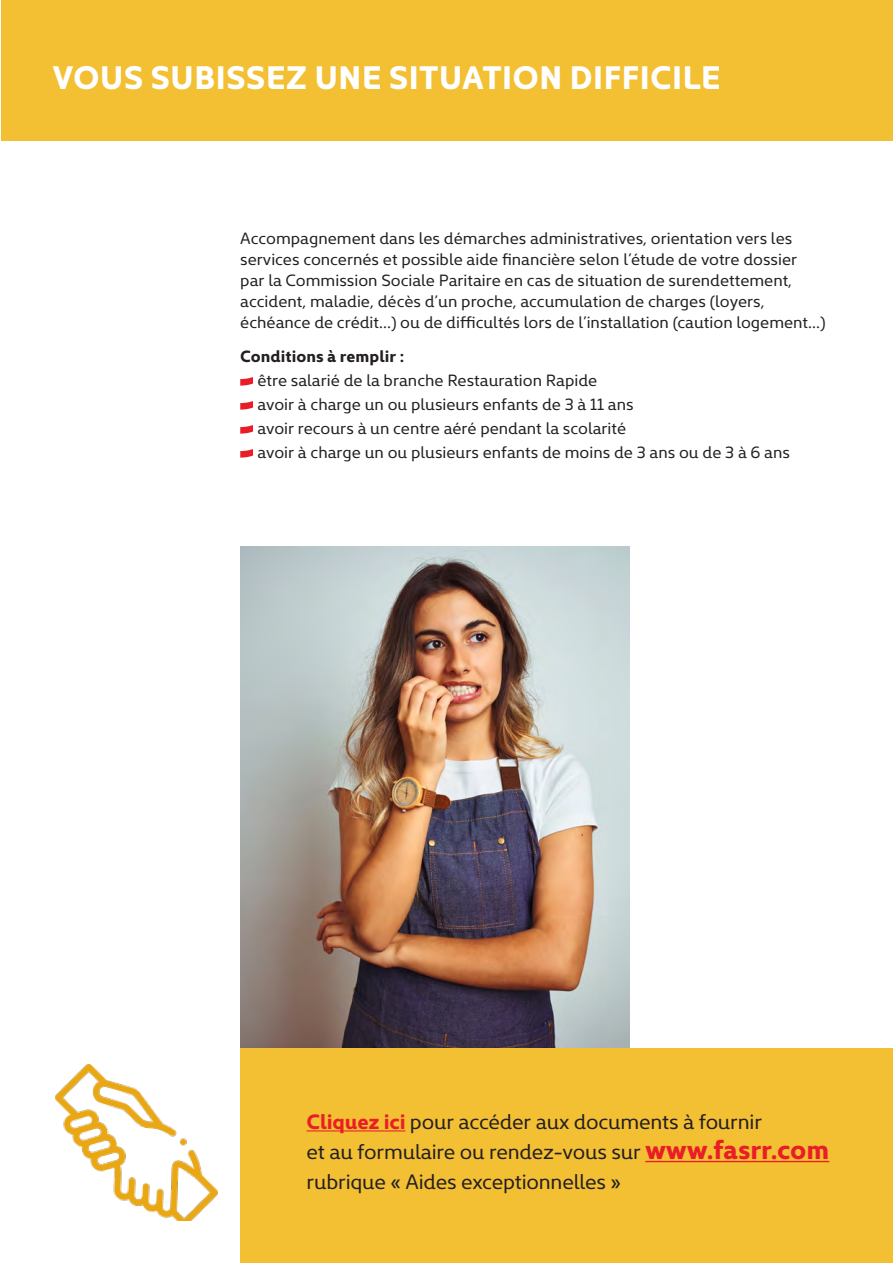
<style>
.page{position:relative;width:893px;height:1263px;background:#fff}
.page>*{position:absolute;margin:0;border:0;box-sizing:border-box;transform-origin:0 0}
.t1{font:700 33px "Kyrial Display Pro";color:#fff}
.t2{font:21px/30px "Kyrial Display Pro";letter-spacing:-.01em;color:#231f20}
.t3{font:16.5px/21px "Kyrial Display Pro";color:#231f20}
.t4{font:700 16.5px "Kyrial Display Pro";color:#231f20}
.s1{font-weight:700;color:#ea1d27}
.s2{font-weight:700;font-size:27px;color:#ea1d27}
</style>
<div class="page">
<img style="left:240px;top:546px;width:389px;height:503px">
<div style="left:1px;top:0;width:892px;height:140px;background:#f3bf33"></div>
<svg style="left:240px;top:377px;width:13px;height:9px"></svg>
<svg style="left:240px;top:401px;width:13px;height:9px"></svg>
<svg style="left:240px;top:425px;width:13px;height:9px"></svg>
<svg style="left:240px;top:449px;width:13px;height:9px"></svg>
<img style="left:56px;top:1064px;width:161px;height:156px">
<div style="left:240px;top:1049px;width:653px;height:214px;background:#f3bf33"></div>
<hr style="left:306px;top:1130px;width:99px;height:1px;background:#ea1d27">
<hr style="left:645px;top:1161px;width:184px;height:1px;background:#ea1d27">
<p class="t1" style="left:53px;top:53px;width:670px">VOUS SUBISSEZ UNE SITUATION DIFFICILE</p>
<p class="t3" style="left:240px;top:227px;width:587px">Accompagnement dans les démarches administratives, orientation vers les services concernés et possible aide financière selon l’étude de votre dossier par la Commission Sociale Paritaire en cas de situation de surendettement, accident, maladie, décès d’un proche, accumulation de charges (loyers, échéance de crédit…) ou de difficultés lors de l’installation (caution logement…)</p>
<p class="t4" style="left:240px;top:344px;width:165px">Conditions à remplir :</p>
<p class="t3" style="left:257px;top:368px;width:341px">être salarié de la branche Restauration Rapide</p>
<p class="t3" style="left:257px;top:392px;width:378px">avoir à charge un ou plusieurs enfants de 3 à 11 ans</p>
<p class="t3" style="left:257px;top:416px;width:370px">avoir recours à un centre aéré pendant la scolarité</p>
<p class="t3" style="left:257px;top:440px;width:534px">avoir à charge un ou plusieurs enfants de moins de 3 ans ou de 3 à 6 ans</p>
<p class="t2" style="left:306px;top:1105px;width:524px"><span class="s1">Cliquez ici</span> pour accéder aux documents à fournir<br>et au formulaire ou rendez-vous sur <span class="s2">www.fasrr.com </span>rubrique « Aides exceptionnelles »</p>
</div>
